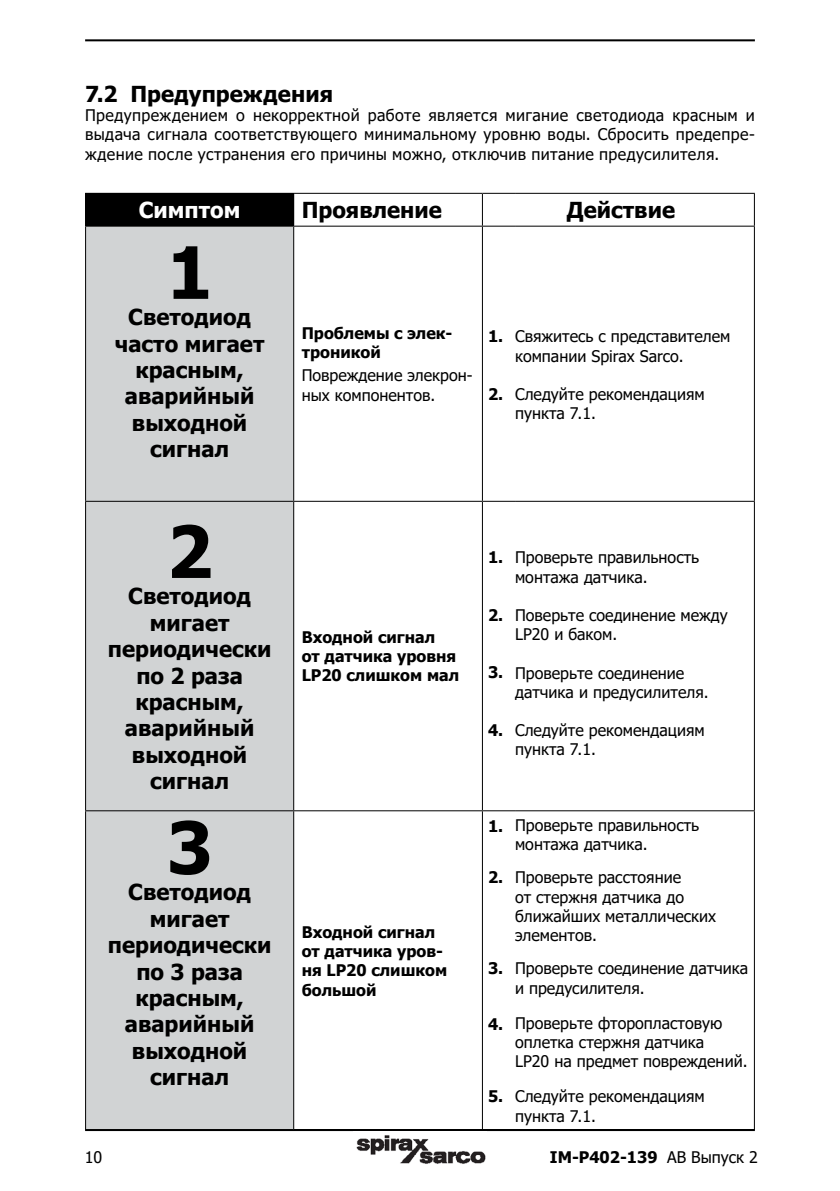
<style>
.page{position:relative;width:840px;height:1191px;background:#fff}
.page>*{position:absolute;margin:0;border:0;box-sizing:border-box;transform-origin:0 0}
.t1{font:700 72px "Tahoma";color:#000}
.t2{font:700 22px/26.4px "Tahoma";color:#000;text-align:center}
.t3{font:700 22px "Tahoma";color:#fff}
.t4{font:16px/19.2px "Tahoma";color:#000}
.t5{font:700 16px/19.2px "Tahoma";color:#000}
.s1{font-weight:400}
</style>
<div class="page">
<hr style="left:85px;top:1129px;width:669px;height:2px;background:#000">
<hr style="left:85px;top:39px;width:669px;height:2px;background:#000">
<img style="left:356px;top:1135px;width:130px;height:29px">
<div style="left:86px;top:193px;width:207px;height:33px;background:#000"></div>
<svg style="left:86px;top:227px;width:207px;height:902px;background:#ced0d1"></svg>
<hr style="left:85px;top:193px;width:208px;height:1px;background:#000">
<hr style="left:85px;top:194px;width:1px;height:32px;background:#000">
<hr style="left:293px;top:193px;width:189px;height:1px;background:#000">
<hr style="left:293px;top:194px;width:1px;height:32px;background:#000">
<hr style="left:482px;top:193px;width:32px;height:1px;background:#000">
<hr style="left:481px;top:194px;width:1px;height:32px;background:#000">
<hr style="left:514px;top:193px;width:240px;height:1px;background:#000">
<hr style="left:753px;top:194px;width:1px;height:32px;background:#000">
<hr style="left:85px;top:226px;width:208px;height:1px;background:#000">
<hr style="left:293px;top:226px;width:189px;height:1px;background:#000">
<hr style="left:482px;top:226px;width:32px;height:1px;background:#000">
<hr style="left:481px;top:227px;width:1px;height:274px;background:#000">
<hr style="left:514px;top:226px;width:240px;height:1px;background:#000">
<hr style="left:753px;top:227px;width:1px;height:274px;background:#000">
<hr style="left:85px;top:501px;width:208px;height:1px;background:#000">
<hr style="left:293px;top:501px;width:189px;height:1px;background:#000">
<hr style="left:85px;top:810px;width:208px;height:1px;background:#000">
<hr style="left:85px;top:811px;width:1px;height:318px;background:#000">
<hr style="left:293px;top:810px;width:189px;height:1px;background:#000">
<hr style="left:293px;top:811px;width:1px;height:318px;background:#000">
<hr style="left:481px;top:811px;width:1px;height:318px;background:#000">
<hr style="left:753px;top:811px;width:1px;height:318px;background:#000">
<hr style="left:85px;top:227px;width:1px;height:274px;background:#000">
<hr style="left:293px;top:227px;width:1px;height:274px;background:#000">
<hr style="left:85px;top:502px;width:1px;height:308px;background:#000">
<hr style="left:293px;top:502px;width:1px;height:308px;background:#000">
<hr style="left:482px;top:501px;width:32px;height:1px;background:#000">
<hr style="left:481px;top:502px;width:1px;height:308px;background:#000">
<hr style="left:514px;top:501px;width:240px;height:1px;background:#000">
<hr style="left:753px;top:502px;width:1px;height:308px;background:#000">
<hr style="left:482px;top:810px;width:32px;height:1px;background:#000">
<hr style="left:514px;top:810px;width:240px;height:1px;background:#000">
<h2 class="t2" style="left:85px;top:82px;width:249px">7.2 Предупреждения</h2>
<p class="t4" style="left:85px;top:107px;width:671px;text-align:justify">Предупреждением о некорректной работе является мигание светодиода красным и выдача сигнала соответствующего минимальному уровню воды. Сбросить предепре&shy;ждение после устранения его причины можно, отключив питание предусилителя.</p>
<h2 class="t3" style="left:139px;top:195px;width:103px">Симптом</h2>
<h2 class="t2" style="left:301px;top:198px;width:142px">Проявление</h2>
<h2 class="t2" style="left:566px;top:198px;width:110px">Действие</h2>
<h1 class="t1" style="left:167px;top:222px;width:47px">1</h1>
<h2 class="t2" style="left:115px;top:305px;width:151px">Светодиод часто мигает красным, аварийный выходной сигнал</h2>
<p class="t5" style="left:301px;top:324px;width:152px">Проблемы с элек&shy;троникой</p>
<p class="t4" style="left:301px;top:367px;width:172px">Повреждение элекрон&shy;ных компонентов.</p>
<p class="t4" style="left:514px;top:328px;width:217px">Свяжитесь с представителем компании Spirax Sarco.</p>
<p class="t4" style="left:514px;top:385px;width:191px">Следуйте рекомендациям пункта 7.1.</p>
<p class="t5" style="left:488px;top:328px;width:17px">1.</p>
<p class="t5" style="left:488px;top:385px;width:17px">2.</p>
<h1 class="t1" style="left:167px;top:501px;width:47px">2</h1>
<h2 class="t2" style="left:108px;top:584px;width:165px">Светодиод мигает периодически по 2 раза красным, аварийный выходной сигнал</h2>
<h1 class="t1" style="left:167px;top:797px;width:47px">3</h1>
<h2 class="t2" style="left:108px;top:880px;width:165px">Светодиод мигает периодически по 3 раза красным, аварийный выходной сигнал</h2>
<p class="t5" style="left:301px;top:628px;width:159px">Входной сигнал<br>от датчика уровня<br>LP20 слишком мал</p>
<p class="t5" style="left:301px;top:923px;width:147px">Входной сигнал от датчика уров&shy;ня LP20 слишком большой</p>
<p class="t5" style="left:488px;top:548px;width:17px">1.</p>
<p class="t5" style="left:488px;top:606px;width:17px">2.</p>
<p class="t5" style="left:488px;top:663px;width:17px">3.</p>
<p class="t5" style="left:488px;top:721px;width:17px">4.</p>
<p class="t4" style="left:514px;top:549px;width:185px">Проверьте правильность монтажа датчика.</p>
<p class="t4" style="left:514px;top:606px;width:214px">Поверьте соединение между<br>LP20 и баком.</p>
<p class="t4" style="left:514px;top:664px;width:195px">Проверьте соединение датчика и предусилителя.</p>
<p class="t4" style="left:514px;top:721px;width:191px">Следуйте рекомендациям пункта 7.1.</p>
<p class="t5" style="left:488px;top:817px;width:17px">1.</p>
<p class="t5" style="left:488px;top:868px;width:17px">2.</p>
<p class="t5" style="left:488px;top:959px;width:17px">3.</p>
<p class="t5" style="left:488px;top:1014px;width:17px">4.</p>
<p class="t5" style="left:488px;top:1087px;width:17px">5.</p>
<p class="t4" style="left:514px;top:816px;width:185px">Проверьте правильность монтажа датчика.</p>
<p class="t4" style="left:514px;top:869px;width:202px">Проверьте расстояние<br>от стержня датчика до ближайших металлических элементов.</p>
<p class="t4" style="left:514px;top:959px;width:235px">Проверьте соединение датчика и предусилителя.</p>
<p class="t4" style="left:514px;top:1014px;width:234px">Проверьте фторопластовую оплетка стержня датчика<br>LP20 на предмет повреждений.</p>
<p class="t4" style="left:514px;top:1087px;width:191px">Следуйте рекомендациям пункта 7.1.</p>
<p class="t4" style="left:85px;top:1148px;width:19px">10</p>
<p class="t5" style="left:549px;top:1148px;width:209px">IM-P402-139 <span class="s1">AB Выпуск 2</span></p>
</div>
